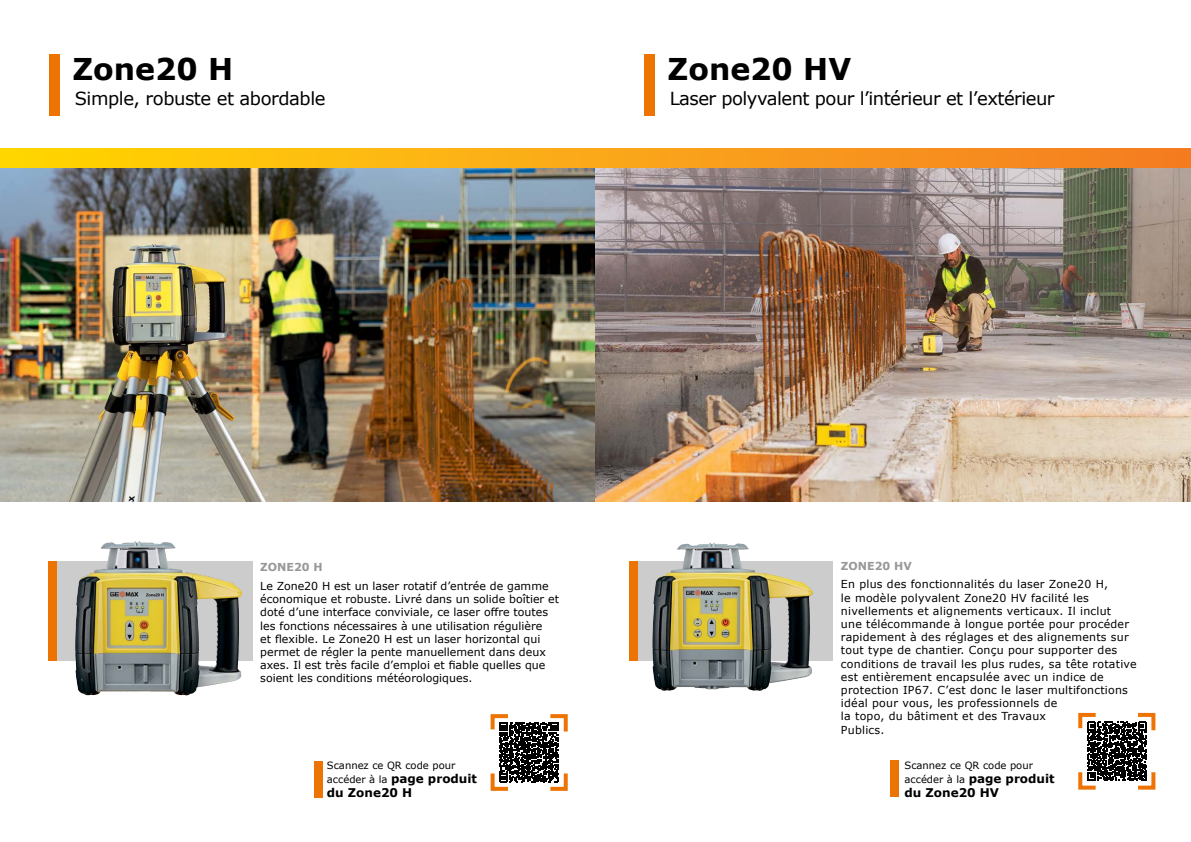
<style>
.page{position:relative;width:1191px;height:842px;background:#fff}
.page>*{position:absolute;margin:0;border:0;box-sizing:border-box;transform-origin:0 0}
.t1{font:700 30px "Verdana";color:#000}
.t2{font:18px "Verdana";letter-spacing:-.03em;color:#000}
.t3{font:700 12px/14.4px "Verdana";color:#000}
.t4{font:11px/13.2px "Verdana";letter-spacing:.02em;color:#000}
.t5{font:11px/13.2px "Verdana";color:#000}
.t6{font:700 11px "Verdana";color:#989898}
.t7{font:10px "Verdana";color:#000}
.s1{font-weight:400;font-size:10px}
</style>
<div class="page">
<div style="left:49px;top:55px;width:11px;height:61px;background:#ed7303"></div>
<div style="left:644px;top:55px;width:10px;height:61px;background:#ed7303"></div>
<img style="left:57px;top:561px;width:195px;height:100px">
<div style="left:49px;top:561px;width:8px;height:100px;background:#ed7303"></div>
<img style="left:638px;top:561px;width:195px;height:100px">
<div style="left:629px;top:561px;width:9px;height:100px;background:#ed7303"></div>
<img style="left:81px;top:541px;width:58px;height:38px">
<img style="left:656px;top:543px;width:57px;height:37px">
<div style="left:314px;top:761px;width:9px;height:37px;background:#ed7303"></div>
<svg style="left:490px;top:714px;width:78px;height:77px"></svg>
<div style="left:890px;top:760px;width:8px;height:37px;background:#ed7303"></div>
<svg style="left:1078px;top:712px;width:78px;height:78px"></svg>
<img style="left:0;top:167px;width:1191px;height:335px">
<div style="left:0;top:149px;width:1191px;height:18px;background:linear-gradient(to right,#ffd705,#f47b26)"></div>
<h1 class="t1" style="left:73px;top:48px;width:162px">Zone20 H</h1>
<h2 class="t2" style="left:75px;top:86px;width:252px">Simple, robuste et abordable</h2>
<h1 class="t1" style="left:667px;top:48px;width:185px">Zone20 HV</h1>
<h2 class="t2" style="left:670px;top:86px;width:386px">Laser polyvalent pour l’intérieur et l’extérieur</h2>
<p class="t6" style="left:260px;top:559px;width:64px">ZONE20 H</p>
<p class="t5" style="left:260px;top:579px;width:300px">Le Zone20 H est un laser rotatif d’entrée de gamme économique et robuste. Livré dans un solide boîtier et doté d’une interface conviviale, ce laser offre toutes les fonctions nécessaires à une utilisation régulière<br>et flexible. Le Zone20 H est un laser horizontal qui permet de régler la pente manuellement dans deux axes. Il est très facile d’emploi et fiable quelles que soient les conditions météorologiques.</p>
<p class="t7" style="left:327px;top:758px;width:130px">Scannez ce QR code pour</p>
<p class="t3" style="left:327px;top:771px;width:152px"><span class="s1">accéder à la</span> page produit du Zone20 H</p>
<p class="t6" style="left:841px;top:558px;width:72px">ZONE20 HV</p>
<p class="t4" style="left:841px;top:578px;width:297px">En plus des fonctionnalités du laser Zone20 H,<br>le modèle polyvalent Zone20 HV facilité les nivellements et alignements verticaux. Il inclut<br>une télécommande à longue portée pour procéder rapidement à des réglages et des alignements sur tout type de chantier. Conçu pour supporter des conditions de travail les plus rudes, sa tête rotative est entièrement encapsulée avec un indice de protection IP67. C’est donc le laser multifonctions idéal pour vous, les professionnels de<br>la topo, du bâtiment et des Travaux<br>Publics.</p>
<p class="t7" style="left:904px;top:758px;width:130px">Scannez ce QR code pour</p>
<p class="t3" style="left:904px;top:771px;width:152px"><span class="s1">accéder à la</span> page produit du Zone20 HV</p>
</div>
